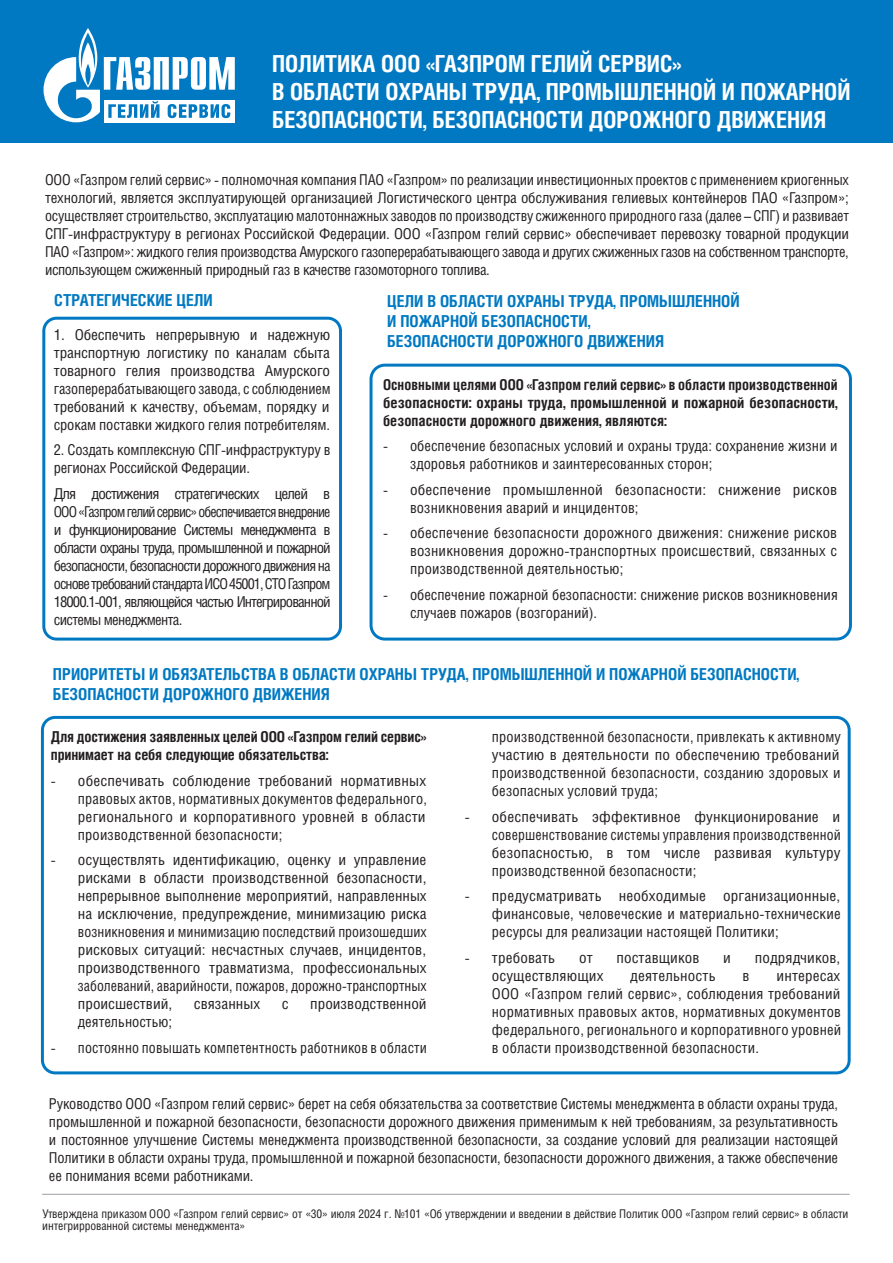
<style>
.page{position:relative;width:893px;height:1263px;background:#fff}
.page>*{position:absolute;margin:0;border:0;box-sizing:border-box;transform-origin:0 0}
.t1{font:700 23.4px/28.2px "Helios Cond C";color:#fff}
.t2{font:700 16.5px/19.8px "Helios Cond C";color:#0079c2}
.t3{font:15px/18px "Helios Cond C";color:#231f20;text-align:justify}
.t4{font:15px/18px "Helios Cond C";color:#231f20;text-align:justify;scale:1.04 1}
.t5{font:700 15px/18px "Helios Cond C";letter-spacing:-.01em;color:#231f20;text-align:justify}
.t6{font:15px/18px "Helios Cond C";color:#231f20;text-align:justify;scale:1.05 1}
.t7{font:12px/12px "Helios Cond C";letter-spacing:-.01em;color:#231f20}
</style>
<div class="page">
<div style="left:0;top:0;width:893px;height:142px;background:#0079c2"></div>
<svg style="left:44px;top:28px;width:191px;height:94px"></svg>
<div style="left:42px;top:317px;width:300px;height:323px;border:3px solid #0079c2;border-radius:13px"></div>
<div style="left:370px;top:364px;width:482px;height:276px;border:3px solid #0079c2;border-radius:14px"></div>
<hr style="left:43px;top:1194px;width:806px;height:1px;background:#a8a9ad">
<div style="left:41px;top:716px;width:810px;height:358px;border:3px solid #0079c2;border-radius:13px"></div>
<h1 class="t1" style="left:272px;top:49px;width:580px">ПОЛИТИКА ООО «ГАЗПРОМ ГЕЛИЙ СЕРВИС»<br>В ОБЛАСТИ ОХРАНЫ ТРУДА, ПРОМЫШЛЕННОЙ И ПОЖАРНОЙ<br>БЕЗОПАСНОСТИ, БЕЗОПАСНОСТИ ДОРОЖНОГО ДВИЖЕНИЯ</h1>
<p class="t3" style="left:45px;top:170px;width:805px">ООО «Газпром гелий сервис» - полномочная компания ПАО «Газпром» по реализации инвестиционных проектов с применением криогенных технологий, является эксплуатирующей организацией Логистического центра обслуживания гелиевых контейнеров ПАО «Газпром»; осуществляет строительство, эксплуатацию малотоннажных заводов по производству сжиженного природного газа (далее – СПГ) и развивает СПГ-инфраструктуру в регионах Российской Федерации. ООО «Газпром гелий сервис» обеспечивает перевозку товарной продукции ПАО «Газпром»: жидкого гелия производства Амурского газоперерабатывающего завода и других сжиженных газов на собственном транспорте, использующем сжиженный природный газ в качестве газомоторного топлива.</p>
<p class="t2" style="left:54px;top:290px;width:160px">СТРАТЕГИЧЕСКИЕ ЦЕЛИ</p>
<p class="t2" style="left:387px;top:291px;width:354px">ЦЕЛИ В ОБЛАСТИ ОХРАНЫ ТРУДА, ПРОМЫШЛЕННОЙ<br>И ПОЖАРНОЙ БЕЗОПАСНОСТИ,<br>БЕЗОПАСНОСТИ ДОРОЖНОГО ДВИЖЕНИЯ</p>
<p class="t5" style="left:383px;top:375px;width:456px">Основными целями ООО «Газпром гелий сервис» в области производственной безопасности: охраны труда, промышленной и пожарной безопасности, безопасности дорожного движения, являются:</p>
<p class="t3" style="left:410px;top:437px;width:429px;text-indent:-27px">- обеспечение безопасных условий и охраны труда: сохранение жизни и здоровья работников и заинтересованных сторон;</p>
<p class="t3" style="left:410px;top:480px;width:429px;text-indent:-27px">- обеспечение промышленной безопасности: снижение рисков возникновения аварий и инцидентов;</p>
<p class="t3" style="left:410px;top:524px;width:429px;text-indent:-27px">- обеспечение безопасности дорожного движения: снижение рисков возникновения дорожно-транспортных происшествий, связанных с производственной деятельностью;</p>
<p class="t3" style="left:410px;top:585px;width:429px;text-indent:-27px">- обеспечение пожарной безопасности: снижение рисков возникновения случаев пожаров (возгораний).</p>
<p class="t6" style="left:54px;top:325px;width:265px">1. Обеспечить непрерывную и надежную транспортную логистику по каналам сбыта товарного гелия производства Амурского газоперерабатывающего завода, с соблюдением требований к качеству, объемам, порядку и срокам поставки жидкого гелия потребителям.</p>
<p class="t3" style="left:54px;top:441px;width:278px">2. Создать комплексную СПГ-инфраструктуру в регионах Российской Федерации.</p>
<p class="t4" style="left:54px;top:484px;width:268px">Для достижения стратегических целей в ООО «Газпром гелий сервис» обеспечивается внедрение и функционирование Системы менеджмента в области охраны труда, промышленной и пожарной безопасности, безопасности дорожного движения на основе требований стандарта ИСО 45001, СТО Газпром 18000.1-001, являющейся частью Интегрированной системы менеджмента.</p>
<p class="t2" style="left:53px;top:664px;width:748px">ПРИОРИТЕТЫ И ОБЯЗАТЕЛЬСТВА В ОБЛАСТИ ОХРАНЫ ТРУДА, ПРОМЫШЛЕННОЙ И ПОЖАРНОЙ БЕЗОПАСНОСТИ,<br>БЕЗОПАСНОСТИ ДОРОЖНОГО ДВИЖЕНИЯ</p>
<p class="t5" style="left:51px;top:727px;width:377px">Для достижения заявленных целей ООО «Газпром гелий сервис» принимает на себя следующие обязательства:</p>
<p class="t3" style="left:78px;top:771px;width:350px;text-indent:-27px">- обеспечивать соблюдение требований нормативных правовых актов, нормативных документов федерального, регионального и корпоративного уровней в области производственной безопасности;</p>
<p class="t3" style="left:78px;top:850px;width:350px;text-indent:-27px">- осуществлять идентификацию, оценку и управление рисками в области производственной безопасности, непрерывное выполнение мероприятий, направленных на исключение, предупреждение, минимизацию риска возникновения и минимизацию последствий произошедших рисковых ситуаций: несчастных случаев, инцидентов, производственного травматизма, профессиональных заболеваний, аварийности, пожаров, дорожно-транспортных происшествий,</p>
<p class="t4" style="left:194px;top:994px;width:65px">связанных</p>
<p class="t4" style="left:282px;top:994px;width:8px">с</p>
<p class="t4" style="left:310px;top:994px;width:113px">производственной</p>
<p class="t3" style="left:78px;top:1012px;width:96px">деятельностью;</p>
<p class="t3" style="left:51px;top:1038px;width:377px">- постоянно повышать компетентность работников в области</p>
<p class="t3" style="left:492px;top:727px;width:350px">производственной безопасности, привлекать к активному участию в деятельности по обеспечению требований производственной безопасности, созданию здоровых и безопасных условий труда;</p>
<p class="t3" style="left:492px;top:807px;width:350px;text-indent:-27px">- обеспечивать эффективное функционирование и совершенствование системы управления производственной безопасностью, в том числе развивая культуру производственной безопасности;</p>
<p class="t3" style="left:492px;top:886px;width:350px;text-indent:-27px">- предусматривать необходимые организационные, финансовые, человеческие и материально-технические ресурсы для реализации настоящей Политики;</p>
<p class="t3" style="left:465px;top:948px;width:92px">- требовать</p>
<p class="t4" style="left:579px;top:948px;width:15px">от</p>
<p class="t4" style="left:616px;top:948px;width:81px">поставщиков</p>
<p class="t4" style="left:723px;top:948px;width:9px">и</p>
<p class="t4" style="left:755px;top:948px;width:84px">подрядчиков,</p>
<p class="t4" style="left:492px;top:966px;width:109px">осуществляющих</p>
<p class="t4" style="left:630px;top:966px;width:84px">деятельность</p>
<p class="t4" style="left:743px;top:966px;width:8px">в</p>
<p class="t4" style="left:492px;top:966px;width:337px;text-indent:285px">интересах ООО «Газпром гелий сервис», соблюдения требований нормативных правовых актов, нормативных документов федерального, регионального и корпоративного уровней в области производственной безопасности.</p>
<p class="t3" style="left:49px;top:1094px;width:791px">Руководство ООО «Газпром гелий сервис» берет на себя обязательства за соответствие Системы менеджмента в области охраны труда, промышленной и пожарной безопасности, безопасности дорожного движения применимым к ней требованиям, за результативность и постоянное улучшение Системы менеджмента производственной безопасности, за создание условий для реализации настоящей Политики в области охраны труда, промышленной и пожарной безопасности, безопасности дорожного движения, а также обеспечение ее понимания всеми работниками.</p>
<p class="t7" style="left:42px;top:1208px;width:808px">Утверждена приказом ООО «Газпром гелий сервис» от «30» июля 2024 г. №101 «Об утверждении и введении в действие Политик ООО «Газпром гелий сервис» в области интегриррованной системы менеджмента»</p>
</div>
